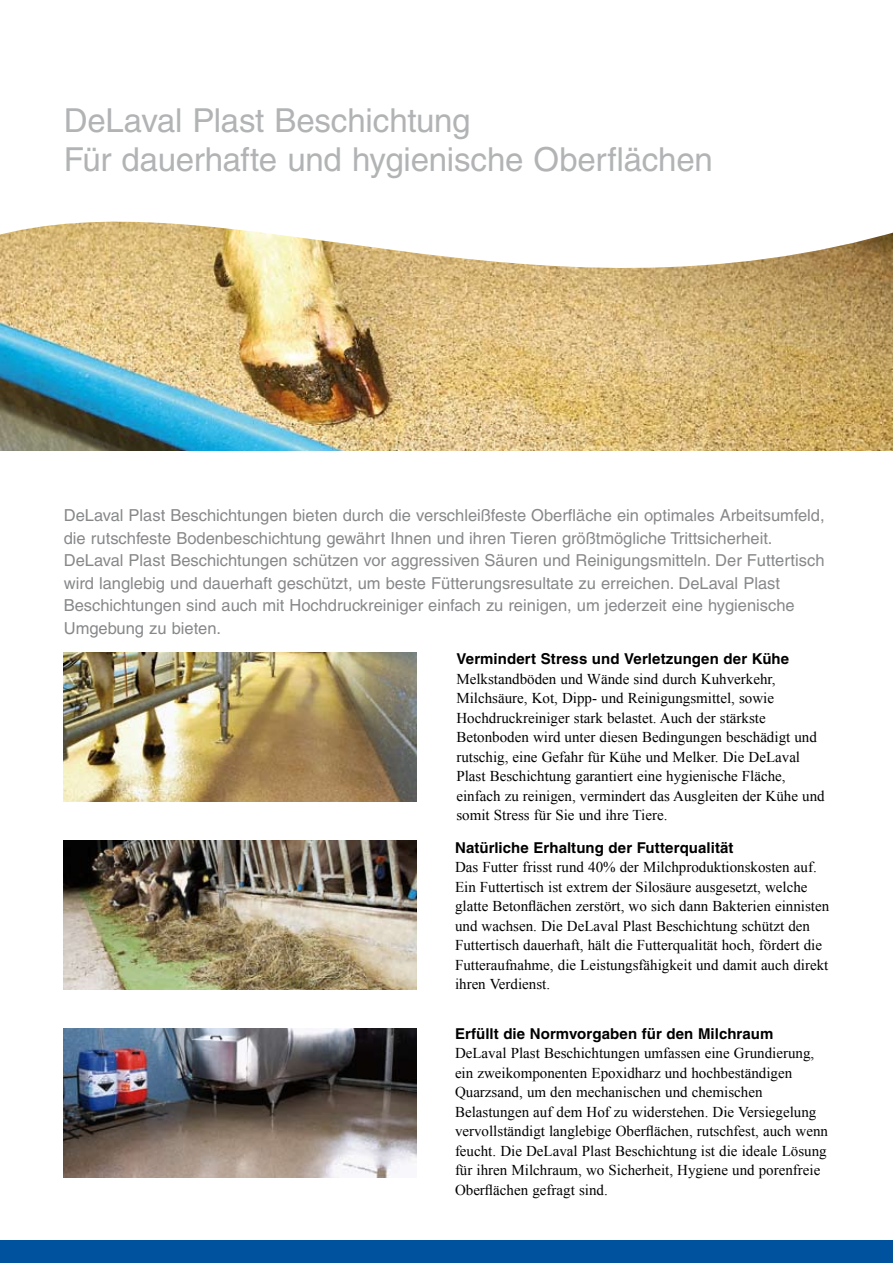
<style>
.page{position:relative;width:893px;height:1263px;background:#fff}
.page>*{position:absolute;margin:0;border:0;box-sizing:border-box;transform-origin:0 0}
.Sub-title_40__tint_b{font:33px/39px "Helvetica";letter-spacing:-.005em;color:#b1b3b4}
.Intro_grey{font:16.5px/22.5px "Helvetica";color:#87888a}
.Body_text_black{font:15px/19.5px "Times New Roman";color:#000}
.Body_sub-heading_bla{font:700 15px "Helvetica";letter-spacing:.005em;color:#000}
</style>
<div class="page">
<img style="left:0;top:379px;width:893px;height:71px">
<svg style="left:0;top:221px;width:893px;height:158px"></svg>
<div style="left:0;top:1241px;width:893px;height:22px;background:#00519e"></div>
<img style="left:64px;top:653px;width:353px;height:148px">
<img style="left:64px;top:841px;width:353px;height:148px">
<img style="left:64px;top:1028px;width:353px;height:150px">
<p class="Sub-title_40__tint_b" style="left:64px;top:101px;width:650px">DeLaval Plast Beschichtung<br>Für dauerhafte und hygienische Oberflächen</p>
<p class="Intro_grey" style="left:64px;top:504px;width:762px">DeLaval Plast Beschichtungen bieten durch die verschleißfeste Oberfläche ein optimales Arbeitsumfeld, die rutschfeste Bodenbeschichtung gewährt Ihnen und ihren Tieren größtmögliche Trittsicherheit.<br>DeLaval Plast Beschichtungen schützen vor aggressiven Säuren und Reinigungsmitteln. Der Futtertisch wird langlebig und dauerhaft geschützt, um beste Fütterungsresultate zu erreichen. DeLaval Plast Beschichtungen sind auch mit Hochdruckreiniger einfach zu reinigen, um jederzeit eine hygienische Umgebung zu bieten.</p>
<p class="Body_sub-heading_bla" style="left:456px;top:650px;width:334px">Vermindert Stress und Verletzungen der Kühe</p>
<p class="Body_text_black" style="left:456px;top:669px;width:370px">Melkstandböden und Wände sind durch Kuhverkehr, Milchsäure, Kot, Dipp- und Reinigungsmittel, sowie Hochdruckreiniger stark belastet. Auch der stärkste Betonboden wird unter diesen Bedingungen beschädigt und rutschig, eine Gefahr für Kühe und Melker. Die DeLaval Plast Beschichtung garantiert eine hygienische Fläche, einfach zu reinigen, vermindert das Ausgleiten der Kühe und somit Stress für Sie und ihre Tiere.</p>
<p class="Body_sub-heading_bla" style="left:455px;top:838px;width:280px">Natürliche Erhaltung der Futterqualität</p>
<p class="Body_text_black" style="left:455px;top:857px;width:376px">Das Futter frisst rund 40% der Milchproduktionskosten auf.<br>Ein Futtertisch ist extrem der Silosäure ausgesetzt, welche glatte Betonflächen zerstört, wo sich dann Bakterien einnisten und wachsen. Die DeLaval Plast Beschichtung schützt den Futtertisch dauerhaft, hält die Futterqualität hoch, fördert die Futteraufnahme, die Leistungsfähigkeit und damit auch direkt ihren Verdienst.</p>
<p class="Body_sub-heading_bla" style="left:455px;top:1024px;width:320px">Erfüllt die Normvorgaben für den Milchraum</p>
<p class="Body_text_black" style="left:455px;top:1043px;width:375px">DeLaval Plast Beschichtungen umfassen eine Grundierung, ein zweikomponenten Epoxidharz und hochbeständigen Quarzsand, um den mechanischen und chemischen Belastungen auf dem Hof zu widerstehen. Die Versiegelung vervollständigt langlebige Oberflächen, rutschfest, auch wenn feucht. Die DeLaval Plast Beschichtung ist die ideale Lösung für ihren Milchraum, wo Sicherheit, Hygiene und porenfreie Oberflächen gefragt sind.</p>
</div>
